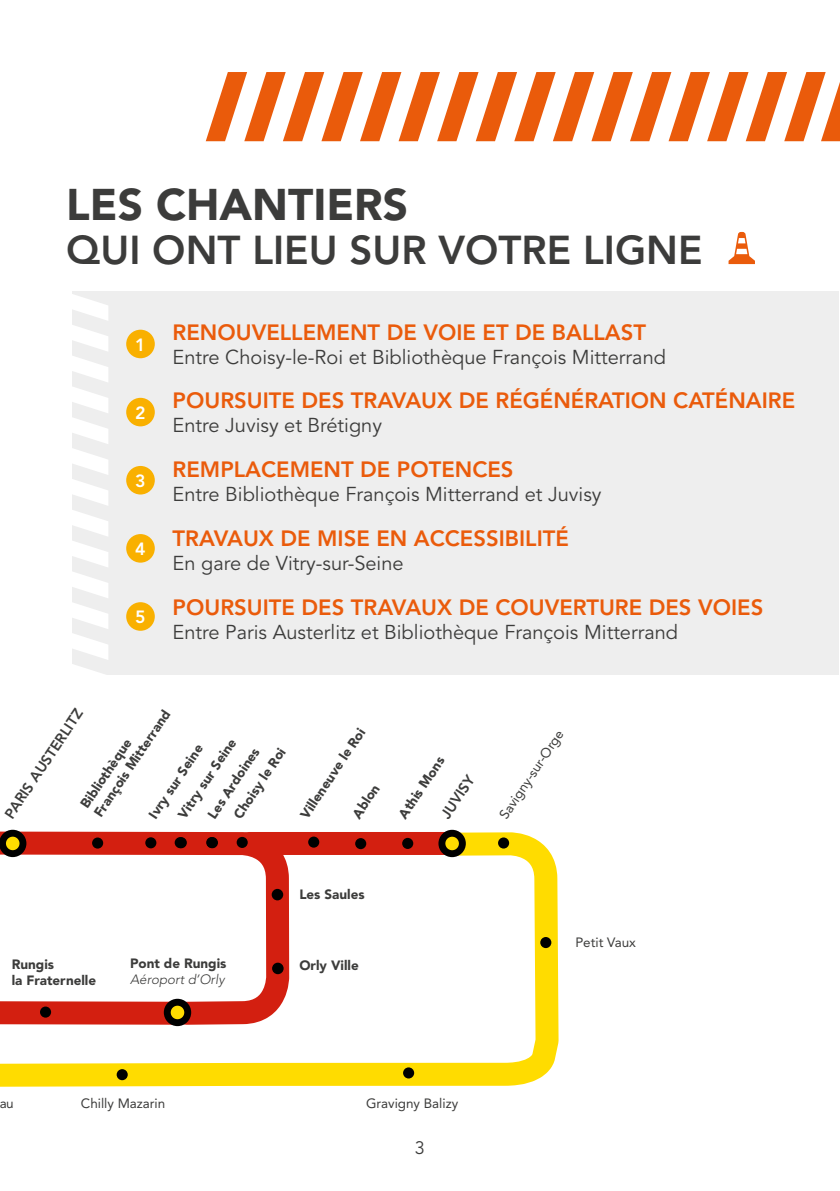
<style>
.page{position:relative;width:840px;height:1191px;background:#fff}
.page>*{position:absolute;margin:0;border:0;box-sizing:border-box;transform-origin:0 0}
.t1{font:900 44px "Avenir LT Std";color:#3c3c3b}
.t2{font:800 40px "Avenir LT Std";color:#3c3c3b}
.t3{font:800 22px "Avenir LT Std";color:#ea5b0b}
.t4{font:20px "Avenir LT Std";color:#3c3c3b}
.t5{font:18px "Avenir LT Std";color:#3c3c3b}
.t6{font:800 17.6px "Avenir LT Std";color:#fff}
.t7{font:800 14.4px "Avenir LT Std";color:#3c3c3b}
.t8{font:900 13.4px/16px "Avenir LT Std";color:#3c3c3b}
.t9{font:13.4px "Avenir LT Std";color:#3c3c3b}
.t10{font:italic 300 13.4px "Avenir LT Std";color:#3c3c3b}
</style>
<div class="page">
<svg style="left:202px;top:831px;width:357px;height:256px"></svg>
<svg style="left:0;top:1063px;width:202px;height:24px;background:#fedd0a"></svg>
<svg style="left:0;top:831px;width:300px;height:205px"></svg>
<div style="left:2px;top:833px;width:21px;height:20px;background:#ffdc00;border-radius:50%"></div>
<div style="left:0;top:829px;width:26px;height:28px;border:7px solid #000;border-radius:50%"></div>
<div style="left:92px;top:837px;width:11px;height:11px;background:#000;border-radius:50%"></div>
<div style="left:145px;top:837px;width:11px;height:11px;background:#000;border-radius:50%"></div>
<svg style="left:176px;top:837px;width:11px;height:11px"></svg>
<div style="left:206px;top:837px;width:11px;height:11px;background:#140200;border-radius:50%"></div>
<div style="left:174px;top:837px;width:12px;height:11px;background:#000;border-radius:50%"></div>
<div style="left:207px;top:837px;width:11px;height:11px;background:#000;border-radius:50%"></div>
<div style="left:271px;top:889px;width:12px;height:11px;background:#000;border-radius:50%"></div>
<div style="left:272px;top:962px;width:11px;height:12px;background:#000;border-radius:50%"></div>
<div style="left:167px;top:1002px;width:21px;height:20px;background:#ffdc00;border-radius:50%"></div>
<div style="left:164px;top:998px;width:27px;height:28px;border:7px solid #000;border-radius:50%"></div>
<div style="left:117px;top:1069px;width:11px;height:11px;background:#000;border-radius:50%"></div>
<div style="left:403px;top:1067px;width:11px;height:11px;background:#000;border-radius:50%"></div>
<div style="left:540px;top:937px;width:11px;height:11px;background:#000;border-radius:50%"></div>
<div style="left:248px;top:832px;width:197px;height:23px;background:#d31f10"></div>
<div style="left:236px;top:837px;width:11px;height:11px;background:#000;border-radius:50%"></div>
<div style="left:441px;top:833px;width:21px;height:20px;background:#ffdc00;border-radius:50%"></div>
<div style="left:438px;top:829px;width:27px;height:28px;border:7px solid #000;border-radius:50%"></div>
<svg style="left:497px;top:837px;width:12px;height:11px"></svg>
<div style="left:308px;top:836px;width:11px;height:11px;background:#000;border-radius:50%"></div>
<div style="left:355px;top:838px;width:11px;height:11px;background:#000;border-radius:50%"></div>
<div style="left:402px;top:838px;width:11px;height:11px;background:#000;border-radius:50%"></div>
<svg style="left:728px;top:232px;width:26px;height:32px"></svg>
<div style="left:72px;top:292px;width:766px;height:383px;background:#eee"></div>
<svg style="left:72px;top:291px;width:36px;height:384px"></svg>
<div style="left:126px;top:330px;width:29px;height:28px;background:#f9b000;border-radius:50%"></div>
<div style="left:126px;top:398px;width:29px;height:28px;background:#f9b000;border-radius:50%"></div>
<div style="left:126px;top:466px;width:29px;height:28px;background:#f9b000;border-radius:50%"></div>
<div style="left:126px;top:534px;width:29px;height:28px;background:#f9b000;border-radius:50%"></div>
<div style="left:126px;top:602px;width:29px;height:29px;background:#f9b000;border-radius:50%"></div>
<svg style="left:206px;top:72px;width:633px;height:69px"></svg>
<h1 class="t1" style="left:66px;top:178px;width:343px">LES CHANTIERS</h1>
<h2 class="t2" style="left:66px;top:226px;width:637px">QUI ONT LIEU SUR VOTRE LIGNE</h2>
<p class="t6" style="left:135px;top:334px;width:12px">1</p>
<p class="t6" style="left:135px;top:402px;width:12px">2</p>
<p class="t6" style="left:135px;top:470px;width:12px">3</p>
<p class="t6" style="left:135px;top:538px;width:12px">4</p>
<p class="t6" style="left:135px;top:606px;width:12px">5</p>
<p class="t3" style="left:172px;top:319px;width:474px">RENOUVELLEMENT DE VOIE ET DE BALLAST</p>
<p class="t4" style="left:172px;top:345px;width:494px">Entre Choisy-le-Roi et Bibliothèque François Mitterrand</p>
<p class="t3" style="left:172px;top:388px;width:623px">POURSUITE DES TRAVAUX DE RÉGÉNÉRATION CATÉNAIRE</p>
<p class="t4" style="left:172px;top:414px;width:211px">Entre Juvisy et Brétigny</p>
<p class="t3" style="left:172px;top:456px;width:342px">REMPLACEMENT DE POTENCES</p>
<p class="t4" style="left:172px;top:483px;width:430px">Entre Bibliothèque François Mitterrand et Juvisy</p>
<p class="t3" style="left:172px;top:525px;width:397px">TRAVAUX DE MISE EN ACCESSIBILITÉ</p>
<p class="t4" style="left:172px;top:552px;width:232px">En gare de Vitry-sur-Seine</p>
<p class="t3" style="left:172px;top:594px;width:592px">POURSUITE DES TRAVAUX DE COUVERTURE DES VOIES</p>
<p class="t4" style="left:172px;top:620px;width:506px">Entre Paris Austerlitz et Bibliothèque François Mitterrand</p>
<p class="t7" style="left:1px;top:812px;width:130px;rotate:-56deg">PARIS AUSTERLITZ</p>
<p class="t8" style="left:77px;top:802px;width:128px;rotate:-56deg">Bibliothèque<br>François Mitterrand</p>
<p class="t8" style="left:180px;top:796px;width:84px;line-height:24.4px;text-indent:-16px;rotate:-56deg">Vitry sur Seine<br>Les Ardoines</p>
<p class="t8" style="left:145px;top:812px;width:88px;rotate:-56deg">Ivry sur Seine</p>
<p class="t8" style="left:230px;top:812px;width:83px;rotate:-56deg">Choisy le Roi</p>
<p class="t8" style="left:296px;top:812px;width:107px;rotate:-56deg">Villeneuve le Roi</p>
<p class="t8" style="left:348px;top:812px;width:39px;rotate:-56deg">Ablon</p>
<p class="t8" style="left:394px;top:812px;width:73px;rotate:-56deg">Athis Mons</p>
<p class="t7" style="left:437px;top:812px;width:50px;rotate:-56deg">JUVISY</p>
<p class="t9" style="left:495px;top:813px;width:105px;rotate:-56deg">Savigny-sur-Orge</p>
<p class="t8" style="left:12px;top:956px;width:86px">Rungis<br>la Fraternelle</p>
<p class="t8" style="left:130px;top:955px;width:98px">Pont de Rungis</p>
<p class="t10" style="left:130px;top:971px;width:96px">Aéroport d’Orly</p>
<p class="t8" style="left:299px;top:886px;width:67px">Les Saules</p>
<p class="t8" style="left:299px;top:957px;width:61px">Orly Ville</p>
<p class="t9" style="left:575px;top:934px;width:62px">Petit Vaux</p>
<p class="t9" style="left:-1px;top:1095px;width:16px">au</p>
<p class="t9" style="left:81px;top:1095px;width:86px">Chilly Mazarin</p>
<p class="t9" style="left:366px;top:1095px;width:94px">Gravigny Balizy</p>
<p class="t5" style="left:415px;top:1137px;width:12px">3</p>
</div>
